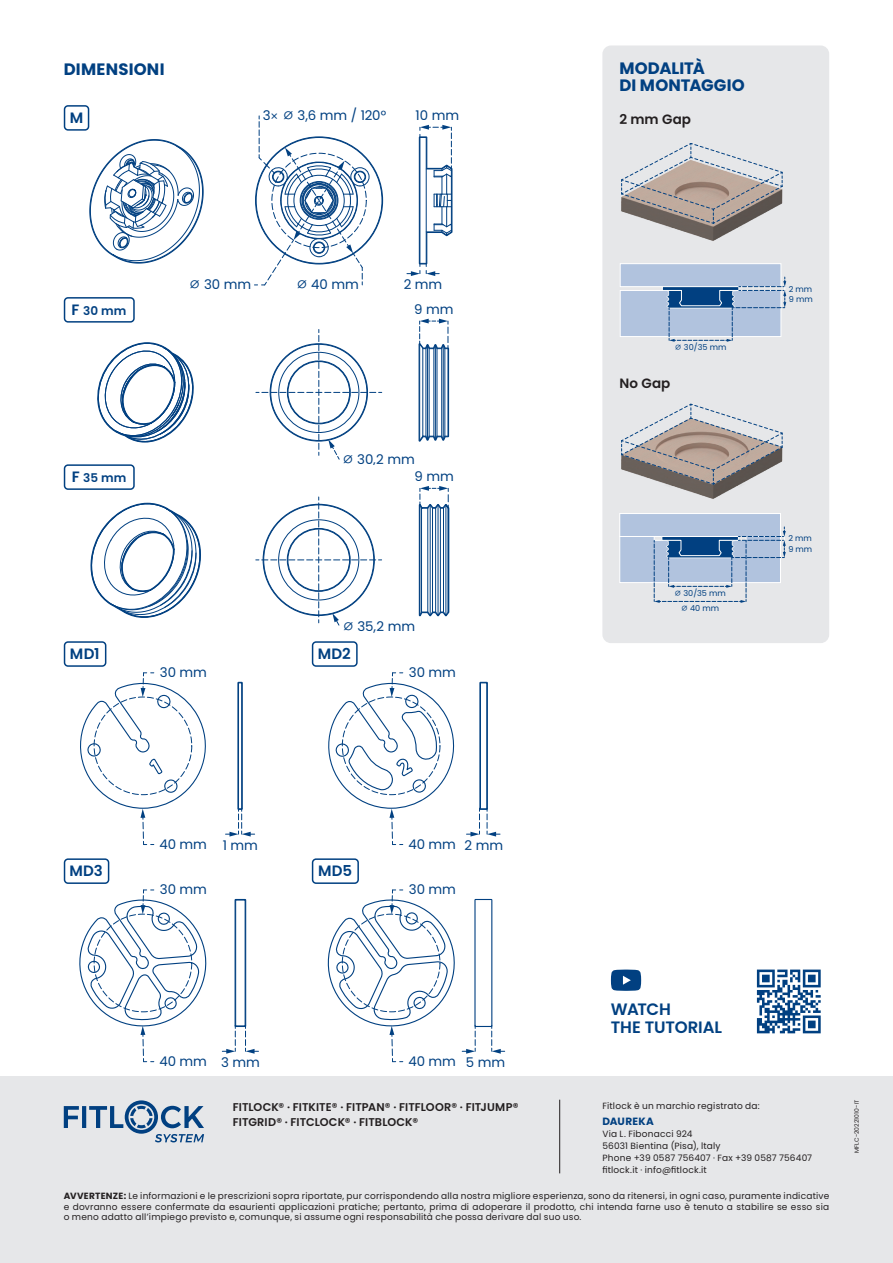
<style>
.page{position:relative;width:893px;height:1263px;background:#fff}
.page>*{position:absolute;margin:0;border:0;box-sizing:border-box;transform-origin:0 0}
.t1{font:700 16.5px/16.5px "Poppins";letter-spacing:.01em;color:#014081}
.t2{font:600 16.5px/18px "Poppins";letter-spacing:-.01em;color:#014081}
.t3{font:600 15px "Poppins";letter-spacing:.005em;color:#014081}
.t4{font:600 13.5px "Poppins";letter-spacing:.015em;color:#231f20}
.t5{font:13.35px "Poppins";letter-spacing:-.005em;color:#014081}
.t6{font:600 12px "Poppins";letter-spacing:.01em;color:#014081}
.t7{font:600 11.25px/14.2px "Poppins";letter-spacing:.005em;color:#231f20}
.t8{font:700 10.5px "Poppins";letter-spacing:.03em;color:#014081}
.t9{font:9px/12px "Poppins";letter-spacing:.02em;color:#231f20}
.t10{font:8.1px/15.1px "Poppins";color:#014081;text-align:center}
.t11{font:6px "Poppins";letter-spacing:.015em;color:#231f20}
.s1{font-size:15px}
.s2{font-weight:700}
</style>
<div class="page">
<div style="left:0;top:1076px;width:893px;height:187px;background:#e6e7e9"></div>
<svg style="left:64px;top:1100px;width:140px;height:42px"></svg>
<hr style="left:559px;top:1100px;width:1px;height:73px;background:#231f20">
<svg style="left:611px;top:969px;width:30px;height:22px"></svg>
<svg style="left:757px;top:969px;width:64px;height:64px"></svg>
<div style="left:602px;top:45px;width:227px;height:598px;background:#e6e7e9;border-radius:9px"></div>
<img style="left:660px;top:224px;width:85px;height:17px">
<svg style="left:621px;top:143px;width:162px;height:81px"></svg>
<div style="left:620px;top:264px;width:161px;height:23px;background:#b1c3de"></div>
<div style="left:620px;top:263px;width:161px;height:24px;border:1px solid #fff"></div>
<svg style="left:620px;top:277px;width:166px;height:65px"></svg>
<img style="left:669px;top:485px;width:70px;height:14px">
<svg style="left:621px;top:403px;width:162px;height:82px"></svg>
<div style="left:620px;top:513px;width:160px;height:23px;background:#b1c3de"></div>
<div style="left:619px;top:513px;width:162px;height:24px;border:1px solid #fff"></div>
<svg style="left:619px;top:527px;width:167px;height:76px"></svg>
<div style="left:64px;top:105px;width:25px;height:26px;border:2px solid #014081;border-radius:4px"></div>
<svg style="left:89px;top:139px;width:115px;height:125px"></svg>
<svg style="left:407px;top:125px;width:45px;height:151px"></svg>
<div style="left:64px;top:297px;width:71px;height:26px;border:2px solid #014081;border-radius:4px"></div>
<svg style="left:97px;top:342px;width:97px;height:101px"></svg>
<svg style="left:256px;top:329px;width:126px;height:131px"></svg>
<svg style="left:419px;top:319px;width:30px;height:123px"></svg>
<div style="left:64px;top:464px;width:71px;height:26px;border:2px solid #014081;border-radius:4px"></div>
<svg style="left:90px;top:502px;width:111px;height:116px"></svg>
<svg style="left:256px;top:497px;width:126px;height:129px"></svg>
<svg style="left:419px;top:486px;width:30px;height:130px"></svg>
<div style="left:64px;top:641px;width:42px;height:26px;border:2px solid #014081;border-radius:4px"></div>
<svg style="left:226px;top:682px;width:29px;height:154px"></svg>
<svg style="left:80px;top:672px;width:126px;height:173px"></svg>
<div style="left:312px;top:641px;width:46px;height:26px;border:2px solid #014081;border-radius:4px"></div>
<svg style="left:328px;top:672px;width:172px;height:173px"></svg>
<div style="left:64px;top:858px;width:45px;height:26px;border:2px solid #014081;border-radius:4px"></div>
<svg style="left:222px;top:899px;width:36px;height:155px"></svg>
<svg style="left:79px;top:890px;width:128px;height:172px"></svg>
<div style="left:312px;top:858px;width:47px;height:26px;border:2px solid #014081;border-radius:4px"></div>
<svg style="left:327px;top:890px;width:178px;height:172px"></svg>
<svg style="left:254px;top:115px;width:129px;height:171px"></svg>
<h1 class="t1" style="left:64px;top:61px;width:102px">DIMENSIONI</h1>
<h2 class="t3" style="left:70px;top:109px;width:15px">M</h2>
<h3 class="t5" style="left:263px;top:107px;width:125px">3 ⌀ 3,6 mm / 120°</h3>
<h3 class="t5" style="left:416px;top:107px;width:45px">10 mm</h3>
<h3 class="t5" style="left:189px;top:277px;width:63px">⌀ 30 mm</h3>
<h3 class="t5" style="left:296px;top:277px;width:64px">⌀ 40 mm</h3>
<h3 class="t5" style="left:404px;top:277px;width:40px">2 mm</h3>
<h3 class="t6" style="left:72px;top:304px;width:56px"><span class="s1">F</span> 30 mm</h3>
<h3 class="t5" style="left:414px;top:301px;width:41px">9 mm</h3>
<h3 class="t5" style="left:342px;top:451px;width:74px">⌀ 30,2 mm</h3>
<h3 class="t6" style="left:72px;top:471px;width:56px"><span class="s1">F</span> 35 mm</h3>
<h3 class="t5" style="left:414px;top:468px;width:41px">9 mm</h3>
<h3 class="t5" style="left:343px;top:618px;width:74px">⌀ 35,2 mm</h3>
<h3 class="t5" style="left:319px;top:624px;width:75px">⌀ 49,6 mm</h3>
<h2 class="t3" style="left:70px;top:645px;width:31px">MD1</h2>
<h2 class="t3" style="left:318px;top:645px;width:34px">MD2</h2>
<h3 class="t5" style="left:160px;top:665px;width:49px">30 mm</h3>
<h3 class="t5" style="left:409px;top:665px;width:49px">30 mm</h3>
<h1 class="t1" style="left:619px;top:60px;width:127px">MODALITÀ<br>DI MONTAGGIO</h1>
<h3 class="t4" style="left:619px;top:112px;width:73px">2 mm Gap</h3>
<p class="t10" style="left:675px;top:340px;width:53px">⌀ 30/35 mm</p>
<h3 class="t4" style="left:619px;top:376px;width:53px">No Gap</h3>
<p class="t10" style="left:674px;top:586px;width:53px">⌀ 30/35 mm ⌀ 40 mm</p>
<p class="t10" style="left:789px;top:281px;width:25px">2 mm</p>
<p class="t10" style="left:789px;top:292px;width:25px">9 mm</p>
<p class="t10" style="left:788px;top:531px;width:25px">2 mm</p>
<p class="t10" style="left:788px;top:541px;width:25px">9 mm</p>
<h2 class="t3" style="left:70px;top:862px;width:35px">MD3</h2>
<h3 class="t5" style="left:159px;top:836px;width:100px">40 mm 1 mm</h3>
<h3 class="t5" style="left:160px;top:882px;width:49px">30 mm</h3>
<h2 class="t3" style="left:318px;top:862px;width:36px">MD5</h2>
<h3 class="t5" style="left:408px;top:836px;width:96px">40 mm 2 mm</h3>
<h3 class="t5" style="left:409px;top:882px;width:49px">30 mm</h3>
<h3 class="t5" style="left:159px;top:1054px;width:102px">40 mm 3 mm</h3>
<h3 class="t5" style="left:408px;top:1054px;width:98px">40 mm 5 mm</h3>
<p class="t7" style="left:233px;top:1100px;width:287px">FITLOCK® · FITKITE® · FITPAN® · FITFLOOR® · FITJUMP®<br>FITGRID® · FITCLOCK® · FITBLOCK®</p>
<h1 class="t2" style="left:611px;top:1001px;width:113px">WATCH<br>THE TUTORIAL</h1>
<p class="t9" style="left:602px;top:1100px;width:159px">Fitlock è un marchio registrato da:</p>
<p class="t8" style="left:602px;top:1115px;width:53px">DAUREKA</p>
<p class="t9" style="left:602px;top:1128px;width:211px">Via L. Fibonacci 924<br>56031 Bientina (Pisa), ltaly<br>Phone +39 0587 756407 · Fax +39 0587 756407 fitlock.it · info@fitlock.it</p>
<p class="t9" style="left:64px;top:1190px;width:767px;line-height:10.8px;text-align:justify"><span class="s2">AVVERTENZE:</span> Le informazioni e le prescrizioni sopra riportate, pur corrispondendo alla nostra migliore esperienza, sono da ritenersi, in ogni caso, puramente indicative e dovranno essere confermate da esaurienti applicazioni pratiche; pertanto, prima di adoperare il prodotto, chi intenda farne uso è tenuto a stabilire se esso sia o meno adatto all’impiego previsto e, comunque, si assume ogni responsabilità che possa derivare dal suo uso.</p>
<p class="t11" style="left:853px;top:1153px;width:55px;rotate:-90deg">MFLC-20221010-IT</p>
</div>
